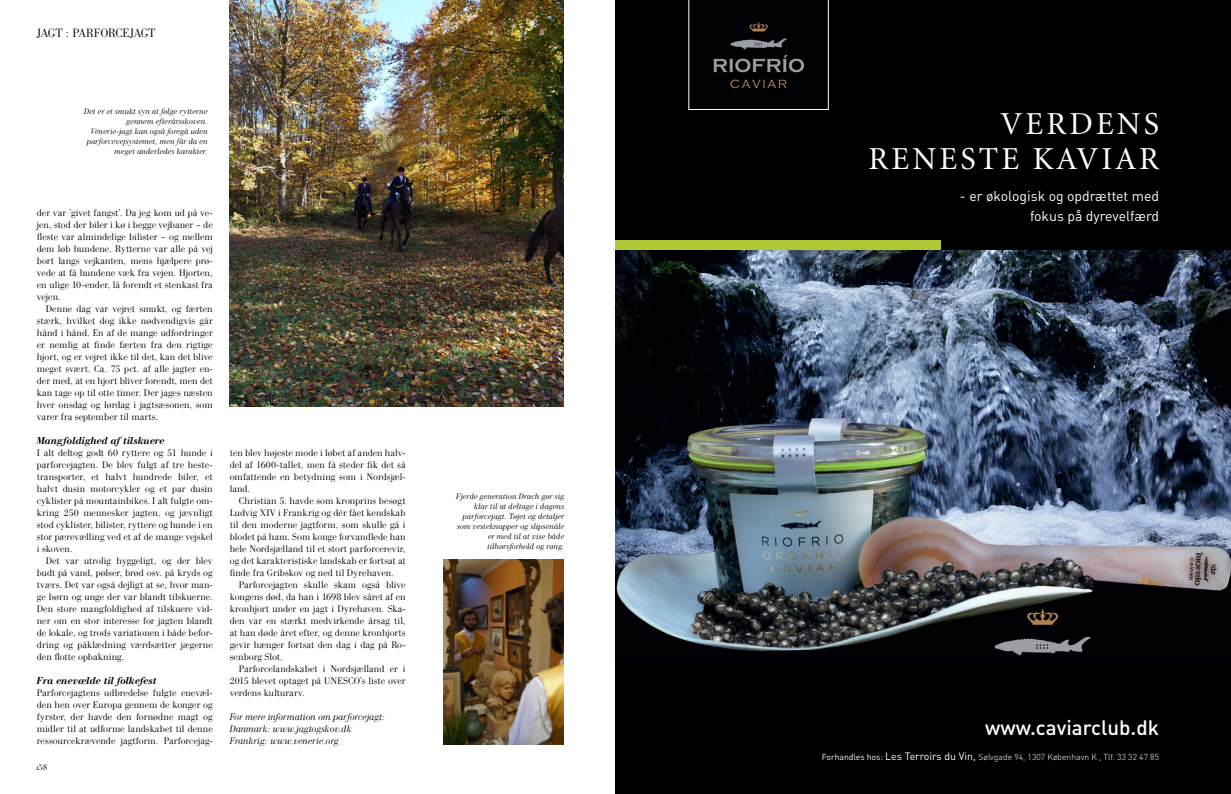
<style>
.page{position:relative;width:1231px;height:794px;background:#fff}
.page>*{position:absolute;margin:0;border:0;box-sizing:border-box;transform-origin:0 0}
.t1{font:32px/35px "Minion";letter-spacing:.1em;color:#fff;text-align:right}
.t2{font:20.6px "DIN Medium Alternate";color:#fff}
.t3{font:14px/20px "DIN";color:#fff;text-align:right}
.t4{font:300 12px "AT Our Bodoni";letter-spacing:-.015em;color:#000}
.t5{font:italic 500 10px "AT Our Bodoni";letter-spacing:.01em;color:#000}
.t6{font:300 9.5px/12px "AT Our Bodoni";color:#000;text-align:justify}
.t7{font:italic 300 9.5px/12px "AT Our Bodoni";letter-spacing:.01em;color:#000}
.t8{font:300 8.6px "DIN";color:#fff}
.t9{font:italic 300 8px/10px "AT Our Bodoni";letter-spacing:.015em;color:#000;text-align:right}
.t10{font:8px "Didot";color:#000}
.s1{font-weight:400}
.s2{font-weight:400;font-size:10.6px}
</style>
<div class="page">
<div style="left:615px;top:385px;width:615px;height:409px;background:#000"></div>
<div style="left:615px;top:0;width:615px;height:385px;background:#000"></div>
<div style="left:615px;top:240px;width:325px;height:10px;background:#b0c836"></div>
<img style="left:615px;top:250px;width:615px;height:406px">
<svg style="left:688px;top:0;width:140px;height:110px"></svg>
<img style="left:230px;top:0;width:333px;height:406px">
<img style="left:443px;top:560px;width:120px;height:184px">
<p class="t4" style="left:37px;top:26px;width:120px">JAGT : PARFORCEJAGT</p>
<p class="t9" style="left:84px;top:106px;width:125px">Det er et smukt syn at følge rytterne gennem efterårsskoven.<br>Vènerie-jagt kan også foregå uden parforcevejsystemet, men får da en meget anderledes karakter.</p>
<p class="t6" style="left:37px;top:207px;width:177px">der var ’givet fangst’. Da jeg kom ud på ve&shy;jen, stod der biler i kø i begge vejbaner – de fleste var almindelige bilister – og mellem dem løb hundene. Rytterne var alle på vej bort langs vejkanten, mens hjælpere prø&shy;vede at få hundene væk fra vejen. Hjorten, en ulige 10-ender, lå forendt et stenkast fra vejen.</p>
<p class="t6" style="left:37px;top:303px;width:177px;text-indent:9px">Denne dag var vejret smukt, og færten stærk, hvilket dog ikke nødvendigvis går hånd i hånd. En af de mange udfordringer er nemlig at finde færten fra den rigtige hjort, og er vejret ikke til det, kan det blive meget svært. Ca. 75 pct. af alle jagter en&shy;der med, at en hjort bliver forendt, men det kan tage op til otte timer. Der jages næsten hver onsdag og lørdag i jagtsæsonen, som varer fra september til marts.</p>
<p class="t5" style="left:37px;top:435px;width:129px">Mangfoldighed af tilskuere</p>
<p class="t6" style="left:37px;top:447px;width:177px">I alt deltog godt 60 ryttere og 51 hunde i parforcejagten. De blev fulgt af tre heste&shy;transporter, et halvt hundrede biler, et halvt dusin motorcykler og et par dusin cyklister på mountainbikes. I alt fulgte om&shy;kring 250 mennesker jagten, og jævnligt stod cyklister, bilister, ryttere og hunde i en stor pærevælling ved et af de mange vejskel i skoven.</p>
<p class="t6" style="left:37px;top:555px;width:177px;text-indent:9px">Det var utrolig hyggeligt, og der blev budt på vand, pølser, brød osv. på kryds og tværs. Det var også dejligt at se, hvor man&shy;ge børn og unge der var blandt tilskuerne.<br>Den store mangfoldighed af tilskuere vid&shy;ner om en stor interesse for jagten blandt de lokale, og trods variationen i både befor&shy;dring og påklædning værdsætter jægerne den flotte opbakning.</p>
<p class="t5" style="left:37px;top:675px;width:121px">Fra enevælde til folkefest</p>
<p class="t6" style="left:37px;top:687px;width:177px">Parforcejagtens udbredelse fulgte enevæl&shy;den hen over Europa gennem de konger og fyrster, der havde den fornødne magt og midler til at udforme landskabet til denne ressourcekrævende jagtform. Parforcejag-</p>
<p class="t10" style="left:36px;top:762px;width:12px">158</p>
<p class="t6" style="left:230px;top:447px;width:177px">ten blev højeste mode i løbet af anden halv&shy;del af 1600-tallet, men få steder fik det så omfattende en betydning som i Nordsjæl&shy;land.</p>
<p class="t6" style="left:230px;top:495px;width:177px;text-indent:9px">Christian 5. havde som kronprins besøgt Ludvig XIV i Frankrig og dér fået kendskab til den moderne jagtform, som skulle gå i blodet på ham. Som konge forvandlede han hele Nordsjælland til et stort parforcerevir, og det karakteristiske landskab er fortsat at finde fra Gribskov og ned til Dyrehaven.</p>
<p class="t6" style="left:230px;top:579px;width:177px;text-indent:9px">Parforcejagten skulle skam også blive kongens død, da han i 1698 blev såret af en kronhjort under en jagt i Dyrehaven. Ska&shy;den var en stærkt medvirkende årsag til, at han døde året efter, og denne kronhjorts gevir hænger fortsat den dag i dag på Ro&shy;senborg Slot.</p>
<p class="t6" style="left:230px;top:663px;width:177px;text-indent:9px">Parforcelandskabet i Nordsjælland er i 2015 blevet optaget på UNESCO’s liste over verdens kulturarv.</p>
<p class="t7" style="left:230px;top:711px;width:157px">For mere information om parforcejagt:<br>Danmark: www.jagtogskov.dk<br>Frankrig: www.venerie.org</p>
<p class="t9" style="left:456px;top:491px;width:110px">Fjerde generation Drach gør sig klar til at deltage i dagens parforcejagt. Tøjet og detaljer som vesteknapper og slipsenåle er med til at vise både tilhørsforhold og rang.</p>
<h1 class="t1" style="left:868px;top:108px;width:292px">VERDENS<br>RENESTE KAVIAR</h1>
<h3 class="t3" style="left:959px;top:185px;width:201px">- er økologisk og opdrættet med fokus på dyrevelfærd</h3>
<h2 class="t2" style="left:985px;top:714px;width:175px">www.caviarclub.dk</h2>
<p class="t8" style="left:821px;top:751px;width:339px"><span class="s1">Forhandles hos:</span> <span class="s2">Les Terroirs du Vin,</span> Sølvgade 94, 1307 København K , Tlf. 33 32 47 85</p>
</div>
